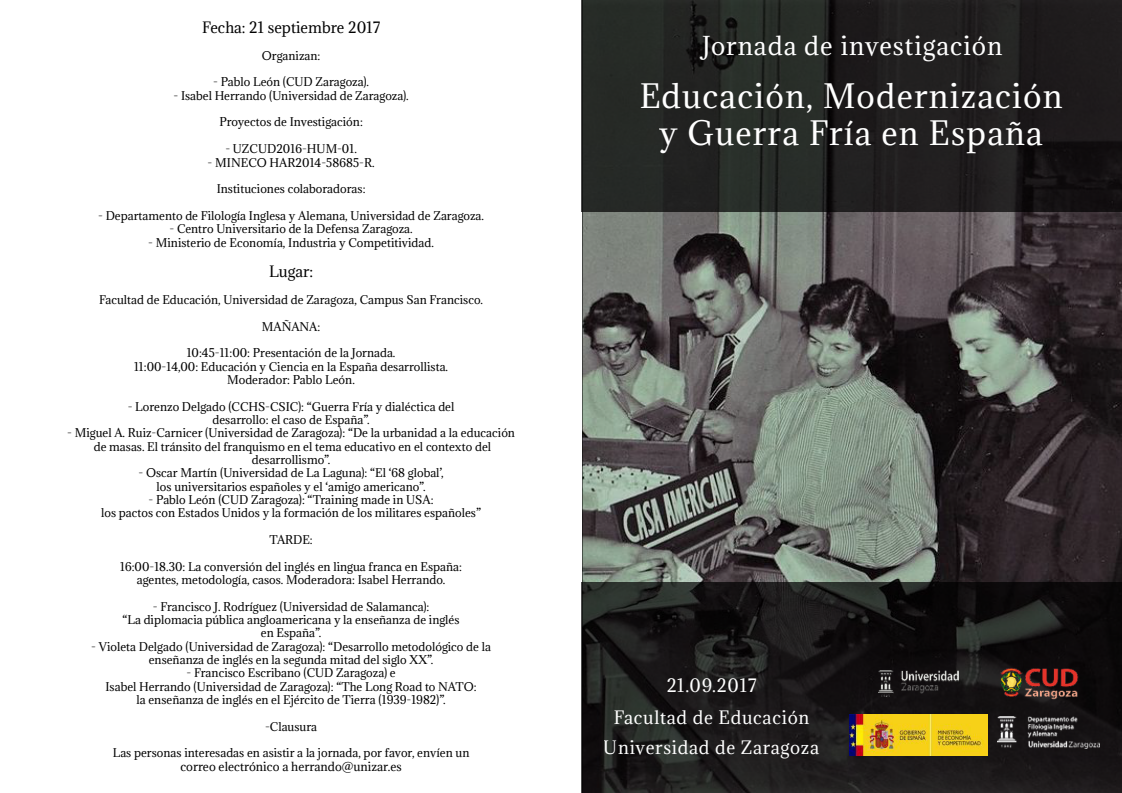
<style>
.page{position:relative;width:1122px;height:793px;background:#fff}
.page>*{position:absolute;margin:0;border:0;box-sizing:border-box;transform-origin:0 0}
.t1{font:31px/37.2px "Adamina";letter-spacing:.04em;color:#fff;text-align:center}
.t2{font:24px "Adamina";letter-spacing:.04em;color:#fff}
.t3{font:17px/32.1px "Adamina";letter-spacing:.04em;color:#fff;text-align:center}
.t4{font:14.4px "Adamina";color:#000}
.t5{font:11.5px "Adamina";color:#000}
.t6{font:11.1px/13.3px "Adamina";color:#000;text-align:center}
</style>
<div class="page">
<img style="left:583px;top:212px;width:539px;height:370px">
<svg style="left:582px;top:0;width:540px;height:212px;background:#202120"></svg>
<svg style="left:582px;top:582px;width:540px;height:211px;background:#191818"></svg>
<img style="left:1000px;top:668px;width:80px;height:32px">
<img style="left:879px;top:671px;width:80px;height:26px">
<img style="left:850px;top:714px;width:138px;height:41px">
<img style="left:997px;top:716px;width:102px;height:32px">
<p class="t4" style="left:202px;top:18px;width:179px">Fecha: 21 septiembre 2017</p>
<p class="t6" style="left:262px;top:49px;width:60px">Organizan:</p>
<p class="t6" style="left:213px;top:75px;width:157px">- Pablo León (CUD Zaragoza).</p>
<p class="t6" style="left:173px;top:89px;width:237px">- Isabel Herrando (Universidad de Zaragoza).</p>
<p class="t6" style="left:219px;top:116px;width:145px">Proyectos de Investigación:</p>
<p class="t6" style="left:225px;top:142px;width:133px">- UZCUD2016-HUM-01.</p>
<p class="t6" style="left:208px;top:156px;width:168px">- MINECO HAR2014-58685-R.</p>
<p class="t6" style="left:217px;top:182px;width:150px">Instituciones colaboradoras:</p>
<p class="t6" style="left:98px;top:209px;width:387px">- Departamento de Filología Inglesa y Alemana, Universidad de Zaragoza.</p>
<p class="t6" style="left:169px;top:222px;width:245px">- Centro Universitario de la Defensa Zaragoza.</p>
<p class="t6" style="left:148px;top:236px;width:287px">- Ministerio de Economía, Industria y Competitividad.</p>
<p class="t4" style="left:269px;top:262px;width:45px">Lugar:</p>
<p class="t6" style="left:99px;top:293px;width:386px">Facultad de Educación, Universidad de Zaragoza, Campus San Francisco.</p>
<p class="t6" style="left:262px;top:320px;width:60px">MAÑANA:</p>
<p class="t6" style="left:134px;top:346px;width:316px">10:45-11:00: Presentación de la Jornada.<br>11:00-14,00: Educación y Ciencia en la España desarrollista.<br>Moderador: Pablo León.</p>
<p class="t6" style="left:128px;top:400px;width:328px">- Lorenzo Delgado (CCHS-CSIC): “Guerra Fría y dialéctica del desarrollo: el caso de España”.</p>
<p class="t6" style="left:67px;top:426px;width:449px">- Miguel A. Ruiz-Carnicer (Universidad de Zaragoza): “De la urbanidad a la educación de masas. El tránsito del franquismo en el tema educativo en el contexto del desarrollismo”.</p>
<p class="t6" style="left:139px;top:466px;width:307px">- Oscar Martín (Universidad de La Laguna): “El ‘68 global’, los universitarios españoles y el ‘amigo americano”.</p>
<p class="t6" style="left:101px;top:493px;width:382px">- Pablo León (CUD Zaragoza): “Training made in USA:<br>los pactos con Estados Unidos y la formación de los militares españoles”</p>
<p class="t6" style="left:269px;top:533px;width:45px">TARDE:</p>
<p class="t6" style="left:120px;top:560px;width:343px">16:00-18.30: La conversión del inglés en lingua franca en España: agentes, metodología, casos. Moderadora: Isabel Herrando.</p>
<p class="t6" style="left:122px;top:600px;width:339px">- Francisco J. Rodríguez (Universidad de Salamanca):<br>“La diplomacia pública angloamericana y la enseñanza de inglés en España”.</p>
<p class="t6" style="left:91px;top:640px;width:401px">- Violeta Delgado (Universidad de Zaragoza): “Desarrollo metodológico de la enseñanza de inglés en la segunda mitad del siglo XX”.</p>
<p class="t6" style="left:106px;top:666px;width:373px">- Francisco Escribano (CUD Zaragoza) e<br>Isabel Herrando (Universidad de Zaragoza): “The Long Road to NATO: la enseñanza de inglés en el Ejército de Tierra (1939-1982)”.</p>
<p class="t6" style="left:265px;top:720px;width:54px">-Clausura</p>
<p class="t6" style="left:113px;top:746px;width:358px">Las personas interesadas en asistir a la jornada, por favor, envíen un</p>
<p class="t5" style="left:180px;top:759px;width:223px">correo electrónico a herrando@unizar.es</p>
<h2 class="t2" style="left:702px;top:30px;width:302px">Jornada de investigación</h2>
<h1 class="t1" style="left:639px;top:77px;width:425px">Educación, Modernización y Guerra Fría en España</h1>
<h3 class="t3" style="left:614px;top:670px;width:197px">21.09.2017<br>Facultad de Educación</h3>
<h3 class="t3" style="left:604px;top:731px;width:217px">Universidad de Zaragoza</h3>
</div>
